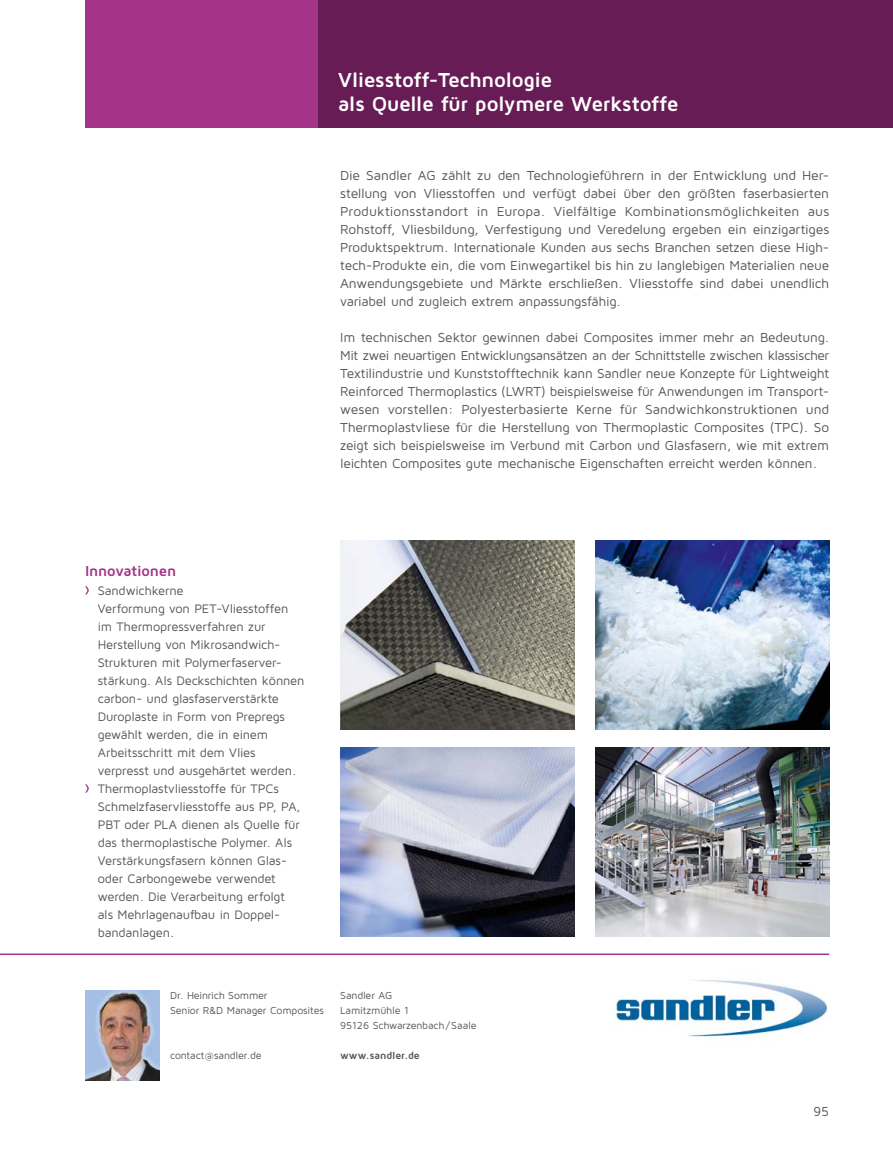
<style>
.page{position:relative;width:893px;height:1149px;background:#fff}
.page>*{position:absolute;margin:0;border:0;box-sizing:border-box;transform-origin:0 0}
.t1{font:700 21px/24px "Maven Pro";letter-spacing:-.02em;color:#fff}
.t2{font:700 15px "Maven Pro";letter-spacing:-.015em;color:#a53488}
.t3{font:13.5px/18px "Maven Pro";letter-spacing:-.015em;color:#52565a;text-align:justify}
.t4{font:12.75px/18px "Maven Pro";letter-spacing:-.01em;color:#52565a}
.t5{font:10.5px/15px "Maven Pro";letter-spacing:-.015em;color:#52565a}
.t6{font:700 10.5px "Maven Pro";letter-spacing:-.015em;color:#52565a}
</style>
<div class="page">
<div style="left:85px;top:0;width:235px;height:128px;background:#a53488"></div>
<div style="left:319px;top:0;width:574px;height:128px;background:#681c56"></div>
<hr style="left:0;top:953px;width:829px;height:1px;background:#a53488">
<svg style="left:85px;top:586px;width:4px;height:8px"></svg>
<svg style="left:85px;top:784px;width:4px;height:8px"></svg>
<img style="left:612px;top:980px;width:216px;height:57px">
<img style="left:85px;top:990px;width:74px;height:90px">
<img style="left:340px;top:747px;width:234px;height:189px">
<img style="left:595px;top:747px;width:234px;height:189px">
<img style="left:340px;top:540px;width:234px;height:189px">
<img style="left:595px;top:540px;width:234px;height:189px">
<h1 class="t1" style="left:338px;top:67px;width:342px">Vliesstoff-Technologie<br>als Quelle für polymere Werkstoffe</h1>
<p class="t3" style="left:340px;top:166px;width:491px">Die Sandler AG zählt zu den Technologieführern in der Entwicklung und Her&shy;stellung von Vliesstoffen und verfügt dabei über den größten faserbasierten Produktionsstandort in Europa. Vielfältige Kombinationsmöglichkeiten aus Rohstoff, Vliesbildung, Verfestigung und Veredelung ergeben ein einzigartiges Produktspektrum. Internationale Kunden aus sechs Branchen setzen diese High&shy;tech-Produkte ein, die vom Einwegartikel bis hin zu langlebigen Materialien neue Anwendungsgebiete und Märkte erschließen. Vliesstoffe sind dabei unendlich variabel und zugleich extrem anpassungsfähig.</p>
<p class="t3" style="left:340px;top:328px;width:491px">Im technischen Sektor gewinnen dabei Composites immer mehr an Bedeutung.<br>Mit zwei neuartigen Entwicklungsansätzen an der Schnittstelle zwischen klassischer Textilindustrie und Kunststofftechnik kann Sandler neue Konzepte für Lightweight Reinforced Thermoplastics (LWRT) beispielsweise für Anwendungen im Transport&shy;wesen vorstellen: Polyesterbasierte Kerne für Sandwichkonstruktionen und Thermoplastvliese für die Herstellung von Thermoplastic Composites (TPC). So zeigt sich beispielsweise im Verbund mit Carbon und Glasfasern, wie mit extrem leichten Composites gute mechanische Eigenschaften erreicht werden können.</p>
<p class="t2" style="left:85px;top:561px;width:93px">Innovationen</p>
<p class="t4" style="left:98px;top:580px;width:208px">Sandwichkerne<br>Verformung von PET-Vliesstoffen im Thermopressverfahren zur<br>Herstellung von Mikrosandwich-<br>Strukturen mit Polymerfaserver&shy;stärkung. Als Deckschichten können carbon- und glasfaserverstärkte<br>Duroplaste in Form von Prepregs gewählt werden, die in einem<br>Arbeitsschritt mit dem Vlies verpresst und ausgehärtet werden.<br>Thermoplastvliesstoffe für TPCs<br>Schmelzfaservliesstoffe aus PP, PA,<br>PBT oder PLA dienen als Quelle für das thermoplastische Polymer. Als<br>Verstärkungsfasern können Glas&shy;oder Carbongewebe verwendet werden. Die Verarbeitung erfolgt<br>als Mehrlagenaufbau in Doppel&shy;bandanlagen.</p>
<p class="t5" style="left:170px;top:987px;width:155px">Dr. Heinrich Sommer<br>Senior R&amp;D Manager Composites</p>
<p class="t5" style="left:170px;top:1047px;width:93px">contact@sandler.de</p>
<p class="t5" style="left:340px;top:987px;width:138px">Sandler AG<br>Lamitzmühle 1<br>95126 Schwarzenbach/Saale</p>
<p class="t6" style="left:340px;top:1048px;width:81px">www.sandler.de</p>
<p class="t3" style="left:813px;top:1101px;width:17px">95</p>
</div>
